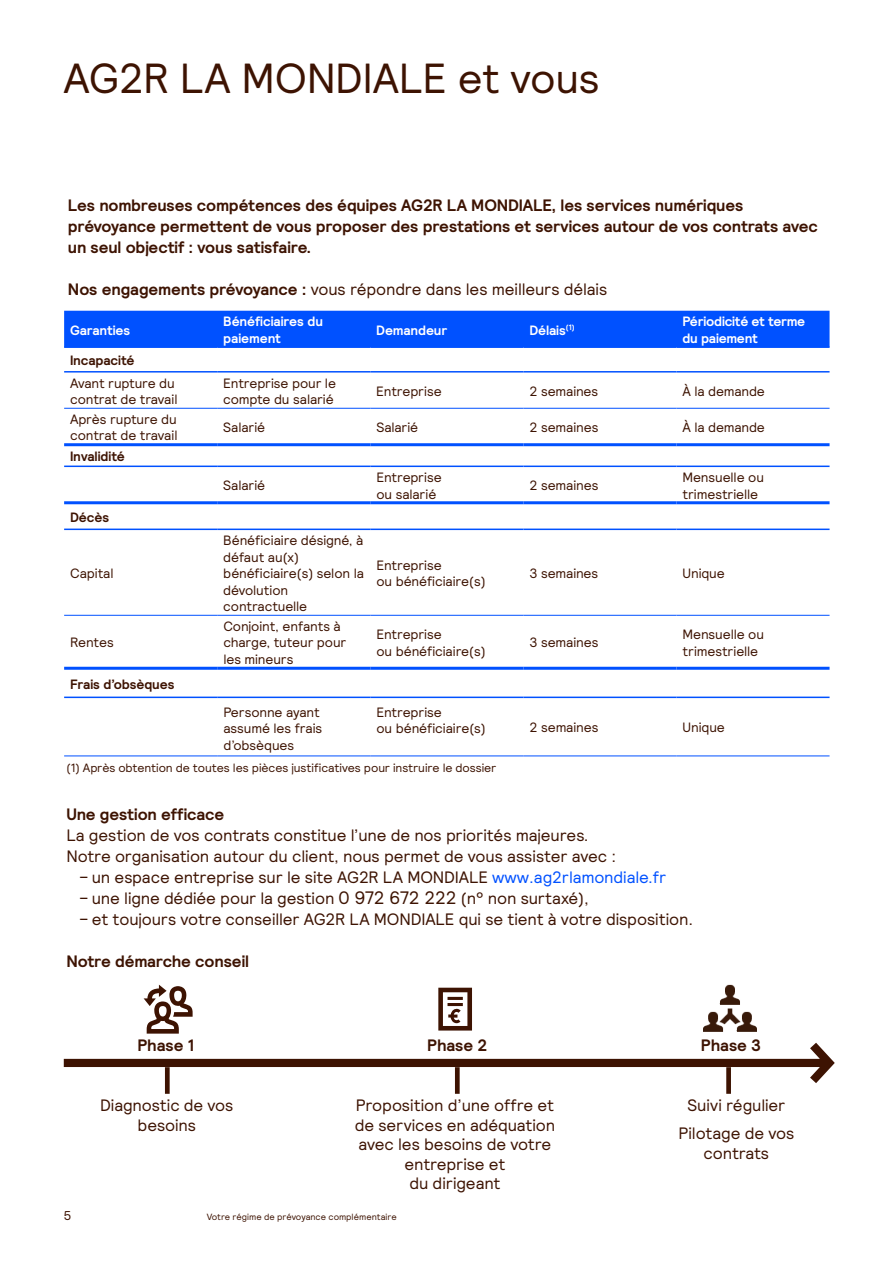
<style>
.page{position:relative;width:893px;height:1263px;background:#fff}
.page>*{position:absolute;margin:0;border:0;box-sizing:border-box;transform-origin:0 0}
.t1{font:42px "Relative";letter-spacing:-.01em;color:#3d1302}
.t2{font:16.5px/19.5px "Relative";letter-spacing:-.01em;color:#3d1302;text-align:center}
.t3{font:700 16.5px/21px "Relative";letter-spacing:-.01em;color:#3d1302}
.t4{font:13.5px/16.5px "Relative";letter-spacing:-.01em;color:#3d1302}
.t5{font:700 13.5px/16.5px "Relative";letter-spacing:-.01em;color:#fff}
.t6{font:700 13.5px "Relative";letter-spacing:-.005em;color:#3d1302}
.t7{font:12.75px "Relative";color:#3d1302}
.t8{font:12px "Relative";letter-spacing:-.005em;color:#3d1302}
.t9{font:9px "Relative";color:#3d1302}
.s1{font-weight:700}
.s2{color:#0051ff}
.s3{font-size:18px}
</style>
<div class="page">
<div style="left:64px;top:311px;width:765px;height:35px;background:#0051ff"></div>
<hr style="left:64px;top:346px;width:153px;height:2px;background:#0051ff">
<hr style="left:217px;top:346px;width:153px;height:2px;background:#0051ff">
<hr style="left:370px;top:346px;width:153px;height:2px;background:#0051ff">
<hr style="left:523px;top:346px;width:153px;height:2px;background:#0051ff">
<hr style="left:676px;top:346px;width:153px;height:2px;background:#0051ff">
<hr style="left:64px;top:408px;width:153px;height:1px;background:#0051ff">
<hr style="left:217px;top:408px;width:153px;height:1px;background:#0051ff">
<hr style="left:370px;top:408px;width:153px;height:1px;background:#0051ff">
<hr style="left:523px;top:408px;width:153px;height:1px;background:#0051ff">
<hr style="left:676px;top:408px;width:153px;height:1px;background:#0051ff">
<hr style="left:64px;top:466px;width:153px;height:1px;background:#0051ff">
<hr style="left:217px;top:466px;width:153px;height:1px;background:#0051ff">
<hr style="left:370px;top:466px;width:153px;height:1px;background:#0051ff">
<hr style="left:523px;top:466px;width:153px;height:1px;background:#0051ff">
<hr style="left:676px;top:466px;width:153px;height:1px;background:#0051ff">
<hr style="left:64px;top:529px;width:153px;height:1px;background:#0051ff">
<hr style="left:217px;top:529px;width:153px;height:1px;background:#0051ff">
<hr style="left:370px;top:529px;width:153px;height:1px;background:#0051ff">
<hr style="left:523px;top:529px;width:153px;height:1px;background:#0051ff">
<hr style="left:676px;top:529px;width:153px;height:1px;background:#0051ff">
<hr style="left:64px;top:615px;width:153px;height:1px;background:#0051ff">
<hr style="left:217px;top:615px;width:153px;height:1px;background:#0051ff">
<hr style="left:370px;top:615px;width:153px;height:1px;background:#0051ff">
<hr style="left:523px;top:615px;width:153px;height:1px;background:#0051ff">
<hr style="left:676px;top:615px;width:153px;height:1px;background:#0051ff">
<hr style="left:64px;top:697px;width:153px;height:1px;background:#0051ff">
<hr style="left:217px;top:697px;width:153px;height:1px;background:#0051ff">
<hr style="left:370px;top:697px;width:153px;height:1px;background:#0051ff">
<hr style="left:64px;top:755px;width:153px;height:1px;background:#0051ff">
<hr style="left:217px;top:755px;width:153px;height:1px;background:#0051ff">
<hr style="left:370px;top:755px;width:153px;height:1px;background:#0051ff">
<hr style="left:523px;top:697px;width:153px;height:1px;background:#0051ff">
<hr style="left:523px;top:755px;width:153px;height:1px;background:#0051ff">
<hr style="left:676px;top:697px;width:153px;height:1px;background:#0051ff">
<hr style="left:676px;top:755px;width:153px;height:1px;background:#0051ff">
<hr style="left:64px;top:371px;width:153px;height:2px;background:#0051ff">
<hr style="left:217px;top:371px;width:153px;height:2px;background:#0051ff">
<hr style="left:370px;top:371px;width:153px;height:2px;background:#0051ff">
<hr style="left:523px;top:371px;width:153px;height:2px;background:#0051ff">
<hr style="left:676px;top:371px;width:153px;height:2px;background:#0051ff">
<hr style="left:64px;top:443px;width:153px;height:3px;background:#0051ff">
<hr style="left:217px;top:443px;width:153px;height:3px;background:#0051ff">
<hr style="left:370px;top:443px;width:153px;height:3px;background:#0051ff">
<hr style="left:523px;top:443px;width:153px;height:3px;background:#0051ff">
<hr style="left:676px;top:443px;width:153px;height:3px;background:#0051ff">
<hr style="left:64px;top:501px;width:153px;height:3px;background:#0051ff">
<hr style="left:217px;top:501px;width:153px;height:3px;background:#0051ff">
<hr style="left:370px;top:501px;width:153px;height:3px;background:#0051ff">
<hr style="left:523px;top:501px;width:153px;height:3px;background:#0051ff">
<hr style="left:676px;top:501px;width:153px;height:3px;background:#0051ff">
<hr style="left:64px;top:667px;width:153px;height:3px;background:#0051ff">
<hr style="left:217px;top:667px;width:153px;height:3px;background:#0051ff">
<hr style="left:370px;top:667px;width:153px;height:3px;background:#0051ff">
<hr style="left:523px;top:667px;width:153px;height:3px;background:#0051ff">
<hr style="left:676px;top:667px;width:153px;height:3px;background:#0051ff">
<svg style="left:144px;top:985px;width:49px;height:48px"></svg>
<svg style="left:438px;top:988px;width:34px;height:42px"></svg>
<svg style="left:63px;top:1042px;width:772px;height:41px"></svg>
<div style="left:165px;top:1067px;width:5px;height:27px;background:#3d1302"></div>
<div style="left:455px;top:1067px;width:5px;height:27px;background:#3d1302"></div>
<div style="left:726px;top:1067px;width:5px;height:27px;background:#3d1302"></div>
<img style="left:703px;top:984px;width:53px;height:48px">
<h1 class="t1" style="left:63px;top:51px;width:538px">AG2R LA MONDIALE et vous</h1>
<p class="t3" style="left:68px;top:194px;width:751px">Les nombreuses compétences des équipes AG2R LA MONDIALE, les services numériques prévoyance permettent de vous proposer des prestations et services autour de vos contrats avec un seul objectif : vous satisfaire.</p>
<p class="t2" style="left:68px;top:279px;width:541px"><span class="s1">Nos engagements prévoyance :</span> vous répondre dans les meilleurs délais</p>
<p class="t5" style="left:70px;top:322px;width:62px">Garanties</p>
<p class="t5" style="left:223px;top:313px;width:101px">Bénéficiaires du paiement</p>
<p class="t5" style="left:376px;top:322px;width:72px">Demandeur</p>
<p class="t5" style="left:529px;top:322px;width:47px">Délais<sup>(1)</sup></p>
<p class="t5" style="left:682px;top:313px;width:124px">Périodicité et terme du paiement</p>
<p class="t6" style="left:70px;top:352px;width:66px">Incapacité</p>
<p class="t4" style="left:70px;top:374px;width:109px">Avant rupture du contrat de travail</p>
<p class="t4" style="left:223px;top:374px;width:114px">Entreprise pour le compte du salarié</p>
<p class="t4" style="left:376px;top:382px;width:67px">Entreprise</p>
<p class="t4" style="left:529px;top:382px;width:70px">2 semaines</p>
<p class="t4" style="left:682px;top:382px;width:84px">À la demande</p>
<p class="t4" style="left:70px;top:410px;width:109px">Après rupture du contrat de travail</p>
<p class="t4" style="left:223px;top:419px;width:43px">Salarié</p>
<p class="t4" style="left:376px;top:419px;width:43px">Salarié</p>
<p class="t4" style="left:529px;top:419px;width:70px">2 semaines</p>
<p class="t4" style="left:682px;top:419px;width:84px">À la demande</p>
<p class="t6" style="left:70px;top:448px;width:56px">Invalidité</p>
<p class="t4" style="left:223px;top:477px;width:43px">Salarié</p>
<p class="t4" style="left:376px;top:469px;width:67px">Entreprise ou salarié</p>
<p class="t4" style="left:529px;top:477px;width:70px">2 semaines</p>
<p class="t4" style="left:682px;top:469px;width:83px">Mensuelle ou trimestrielle</p>
<p class="t6" style="left:70px;top:508px;width:41px">Décès</p>
<p class="t4" style="left:70px;top:565px;width:45px">Capital</p>
<p class="t4" style="left:70px;top:634px;width:45px">Rentes</p>
<p class="t6" style="left:70px;top:675px;width:106px">Frais d’obsèques</p>
<p class="t4" style="left:223px;top:532px;width:142px">Bénéficiaire désigné, à défaut au(x) bénéficiaire(s) selon la dévolution contractuelle</p>
<p class="t4" style="left:376px;top:556px;width:111px">Entreprise<br>ou bénéficiaire(s)</p>
<p class="t4" style="left:529px;top:565px;width:70px">3 semaines</p>
<p class="t4" style="left:683px;top:565px;width:44px">Unique</p>
<p class="t4" style="left:223px;top:617px;width:125px">Conjoint, enfants à charge, tuteur pour les mineurs</p>
<p class="t4" style="left:376px;top:626px;width:111px">Entreprise<br>ou bénéficiaire(s)</p>
<p class="t4" style="left:529px;top:634px;width:70px">3 semaines</p>
<p class="t4" style="left:683px;top:626px;width:83px">Mensuelle ou trimestrielle</p>
<p class="t4" style="left:223px;top:703px;width:100px">Personne ayant assumé les frais d’obsèques</p>
<p class="t4" style="left:376px;top:703px;width:111px">Entreprise<br>ou bénéficiaire(s)</p>
<p class="t4" style="left:530px;top:719px;width:70px">2 semaines</p>
<p class="t4" style="left:683px;top:719px;width:44px">Unique</p>
<p class="t8" style="left:67px;top:760px;width:431px">(1) Après obtention de toutes les pièces justificatives pour instruire le dossier</p>
<p class="t3" style="left:66px;top:803px;width:159px">Une gestion efficace</p>
<p class="t2" style="left:66px;top:824px;width:551px;line-height:21px;text-align:left">La gestion de vos contrats constitue l’une de nos priorités majeures.<br>Notre organisation autour du client, nous permet de vous assister avec :</p>
<p class="t2" style="left:79px;top:867px;width:589px">– un espace entreprise sur le site AG2R LA MONDIALE <span class="s2">www.ag2rlamondiale.fr</span></p>
<p class="t2" style="left:79px;top:888px;width:511px">– une ligne dédiée pour la gestion <span class="s3">0 972 672 222</span> (n° non surtaxé),</p>
<p class="t2" style="left:79px;top:909px;width:616px">– et toujours votre conseiller AG2R LA MONDIALE qui se tient à votre disposition.</p>
<p class="t3" style="left:66px;top:950px;width:184px">Notre démarche conseil</p>
<p class="t3" style="left:137px;top:1034px;width:58px">Phase 1</p>
<p class="t3" style="left:427px;top:1034px;width:62px">Phase 2</p>
<p class="t3" style="left:701px;top:1034px;width:62px">Phase 3</p>
<p class="t2" style="left:100px;top:1095px;width:135px">Diagnostic de vos besoins</p>
<p class="t2" style="left:679px;top:1091px;width:117px;line-height:28px">Suivi régulier<br>Pilotage de vos</p>
<p class="t2" style="left:704px;top:1142px;width:67px">contrats</p>
<p class="t2" style="left:355px;top:1095px;width:202px">Proposition d’une offre et de services en adéquation avec les besoins de votre entreprise et<br>du dirigeant</p>
<p class="t7" style="left:63px;top:1208px;width:9px">5</p>
<p class="t9" style="left:207px;top:1211px;width:191px">Votre régime de prévoyance complémentaire</p>
</div>
